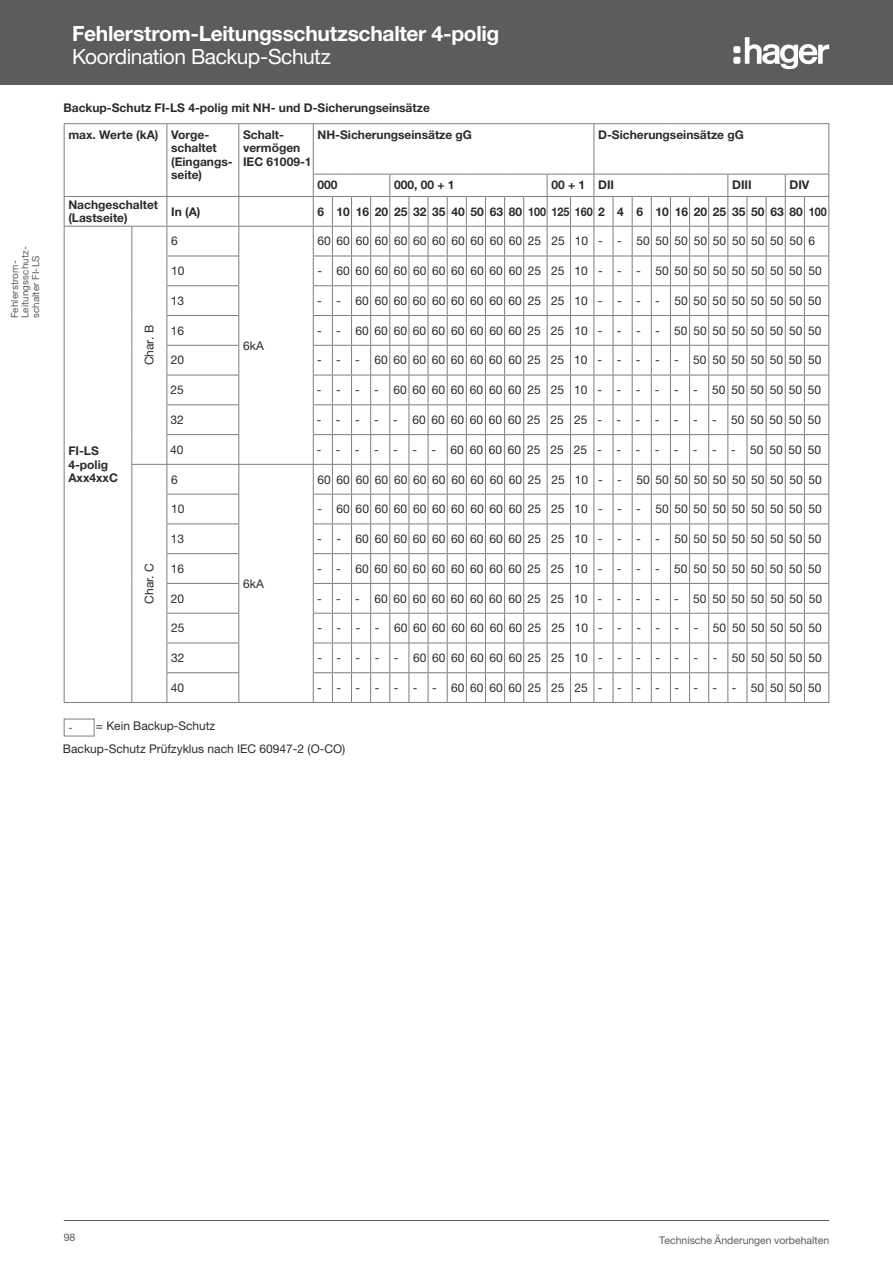
<style>
.page{position:relative;width:893px;height:1263px;background:#fff}
.page>*{position:absolute;margin:0;border:0;box-sizing:border-box;transform-origin:0 0}
.t1{font:700 21px "Helvetica Neue LTW1 G";letter-spacing:-.015em;color:#fff}
.t2{font:21px "Helvetica Neue LTW1 G";letter-spacing:-.025em;color:#fff}
.t3{font:12px "Helvetica Neue LTW1 G";color:#2b2b2a}
.t4{font:700 12px/13.5px "Helvetica Neue LTW1 G";color:#2b2b2a}
.t5{font:10.5px "Helvetica Neue LTW1 G";color:#5c5c5b}
.t6{font:9.75px/10.5px "Helvetica Neue LTW1 G";letter-spacing:.02em;color:#5c5c5b}
.t7{font:9.75px "Helvetica Neue LTW1 G";color:#2b2b2a}
</style>
<div class="page">
<div style="left:0;top:0;width:893px;height:85px;background:#5c5c5b"></div>
<hr style="left:64px;top:1220px;width:765px;height:1px;background:#5c5c5b">
<svg style="left:745px;top:37px;width:84px;height:32px"></svg>
<div style="left:733px;top:46px;width:7px;height:7px;background:#fff;border-radius:2px"></div>
<div style="left:733px;top:57px;width:7px;height:7px;background:#fff;border-radius:2px"></div>
<hr style="left:64px;top:123px;width:68px;height:1px;background:#7e7e7d">
<hr style="left:64px;top:124px;width:1px;height:50px;background:#7e7e7d">
<hr style="left:132px;top:123px;width:35px;height:1px;background:#7e7e7d">
<hr style="left:167px;top:123px;width:72px;height:1px;background:#7e7e7d">
<hr style="left:167px;top:124px;width:1px;height:50px;background:#7e7e7d">
<hr style="left:239px;top:123px;width:74px;height:1px;background:#7e7e7d">
<hr style="left:238px;top:124px;width:1px;height:50px;background:#7e7e7d">
<hr style="left:313px;top:124px;width:1px;height:50px;background:#7e7e7d">
<hr style="left:594px;top:124px;width:1px;height:50px;background:#7e7e7d">
<svg style="left:313px;top:123px;width:516px;height:1px"></svg>
<hr style="left:828px;top:124px;width:1px;height:50px;background:#7e7e7d">
<hr style="left:64px;top:196px;width:68px;height:1px;background:#7e7e7d">
<hr style="left:132px;top:196px;width:35px;height:1px;background:#7e7e7d">
<hr style="left:167px;top:196px;width:72px;height:1px;background:#7e7e7d">
<hr style="left:239px;top:196px;width:74px;height:1px;background:#7e7e7d">
<hr style="left:64px;top:226px;width:68px;height:1px;background:#7e7e7d">
<svg style="left:64px;top:174px;width:1px;height:82px"></svg>
<hr style="left:132px;top:226px;width:35px;height:1px;background:#7e7e7d">
<svg style="left:131px;top:227px;width:1px;height:29px"></svg>
<hr style="left:167px;top:226px;width:72px;height:1px;background:#7e7e7d">
<hr style="left:239px;top:226px;width:74px;height:1px;background:#7e7e7d">
<hr style="left:64px;top:256px;width:1px;height:30px;background:#7e7e7d">
<hr style="left:131px;top:256px;width:1px;height:30px;background:#7e7e7d">
<hr style="left:167px;top:256px;width:72px;height:1px;background:#7e7e7d">
<svg style="left:64px;top:286px;width:1px;height:29px"></svg>
<svg style="left:131px;top:286px;width:1px;height:29px"></svg>
<hr style="left:167px;top:285px;width:72px;height:1px;background:#7e7e7d">
<hr style="left:64px;top:315px;width:1px;height:30px;background:#7e7e7d">
<hr style="left:131px;top:315px;width:1px;height:30px;background:#7e7e7d">
<hr style="left:167px;top:315px;width:72px;height:1px;background:#7e7e7d">
<hr style="left:64px;top:345px;width:1px;height:30px;background:#7e7e7d">
<hr style="left:131px;top:345px;width:1px;height:30px;background:#7e7e7d">
<hr style="left:167px;top:345px;width:72px;height:1px;background:#7e7e7d">
<hr style="left:64px;top:375px;width:1px;height:30px;background:#7e7e7d">
<hr style="left:131px;top:375px;width:1px;height:30px;background:#7e7e7d">
<hr style="left:167px;top:375px;width:72px;height:1px;background:#7e7e7d">
<hr style="left:64px;top:405px;width:1px;height:30px;background:#7e7e7d">
<hr style="left:131px;top:405px;width:1px;height:30px;background:#7e7e7d">
<hr style="left:167px;top:404px;width:72px;height:1px;background:#7e7e7d">
<svg style="left:64px;top:435px;width:1px;height:29px"></svg>
<hr style="left:167px;top:434px;width:72px;height:1px;background:#7e7e7d">
<hr style="left:64px;top:464px;width:1px;height:30px;background:#7e7e7d">
<hr style="left:131px;top:464px;width:36px;height:1px;background:#7e7e7d">
<svg style="left:131px;top:435px;width:1px;height:59px"></svg>
<hr style="left:167px;top:464px;width:72px;height:1px;background:#7e7e7d">
<hr style="left:239px;top:464px;width:74px;height:1px;background:#7e7e7d">
<hr style="left:64px;top:494px;width:1px;height:30px;background:#7e7e7d">
<hr style="left:131px;top:494px;width:1px;height:30px;background:#7e7e7d">
<hr style="left:167px;top:494px;width:72px;height:1px;background:#7e7e7d">
<hr style="left:64px;top:524px;width:1px;height:30px;background:#7e7e7d">
<hr style="left:131px;top:524px;width:1px;height:30px;background:#7e7e7d">
<hr style="left:167px;top:523px;width:72px;height:1px;background:#7e7e7d">
<svg style="left:64px;top:554px;width:1px;height:29px"></svg>
<svg style="left:131px;top:554px;width:1px;height:29px"></svg>
<hr style="left:167px;top:553px;width:72px;height:1px;background:#7e7e7d">
<hr style="left:64px;top:583px;width:1px;height:30px;background:#7e7e7d">
<hr style="left:131px;top:583px;width:1px;height:30px;background:#7e7e7d">
<hr style="left:167px;top:583px;width:72px;height:1px;background:#7e7e7d">
<hr style="left:64px;top:613px;width:1px;height:30px;background:#7e7e7d">
<hr style="left:131px;top:613px;width:1px;height:30px;background:#7e7e7d">
<hr style="left:167px;top:613px;width:72px;height:1px;background:#7e7e7d">
<hr style="left:64px;top:643px;width:1px;height:30px;background:#7e7e7d">
<hr style="left:131px;top:643px;width:1px;height:30px;background:#7e7e7d">
<hr style="left:167px;top:643px;width:72px;height:1px;background:#7e7e7d">
<svg style="left:64px;top:673px;width:1px;height:29px"></svg>
<svg style="left:131px;top:673px;width:1px;height:29px"></svg>
<hr style="left:167px;top:672px;width:72px;height:1px;background:#7e7e7d">
<svg style="left:167px;top:174px;width:1px;height:528px"></svg>
<svg style="left:238px;top:174px;width:1px;height:528px"></svg>
<hr style="left:64px;top:702px;width:68px;height:1px;background:#7e7e7d">
<hr style="left:132px;top:702px;width:35px;height:1px;background:#7e7e7d">
<hr style="left:167px;top:702px;width:72px;height:1px;background:#7e7e7d">
<hr style="left:239px;top:702px;width:74px;height:1px;background:#7e7e7d">
<svg style="left:313px;top:174px;width:516px;height:529px"></svg>
<div style="left:64px;top:719px;width:31px;height:17px;border:1px solid #7e7e7d"></div>
<p class="t6" style="left:9px;top:318px;width:74px;rotate:-90deg">Fehlerstrom-<br>Leitungsschutz&shy;schalter FI-LS</p>
<h1 class="t1" style="left:72px;top:21px;width:429px">Fehlerstrom-Leitungsschutzschalter 4-polig</h1>
<h1 class="t2" style="left:72px;top:43px;width:260px">Koordination Backup-Schutz</h1>
<p class="t4" style="left:63px;top:101px;width:368px">Backup-Schutz FI-LS 4-polig mit NH- und D-Sicherungseinsätze</p>
<p class="t4" style="left:171px;top:128px;width:63px;text-indent:-103px">max. Werte (kA) Vorge&shy;schaltet (Eingangs&shy;seite)</p>
<p class="t4" style="left:243px;top:128px;width:70px">Schalt&shy;vermögen<br>IEC 61009-1</p>
<p class="t4" style="left:317px;top:128px;width:156px">NH-Sicherungseinsätze gG</p>
<p class="t4" style="left:598px;top:128px;width:147px">D-Sicherungseinsätze gG</p>
<p class="t4" style="left:317px;top:178px;width:22px">000</p>
<p class="t4" style="left:394px;top:178px;width:62px">000, 00 + 1</p>
<p class="t4" style="left:551px;top:178px;width:64px">00 + 1 DII</p>
<p class="t4" style="left:732px;top:178px;width:21px">DIII</p>
<p class="t4" style="left:789px;top:178px;width:21px">DIV</p>
<p class="t4" style="left:68px;top:198px;width:91px">Nachgeschaltet (Lastseite)</p>
<p class="t4" style="left:171px;top:205px;width:31px">In (A)</p>
<p class="t4" style="left:317px;top:204px;width:511px">6 10 16 20 25 32 35 40 50 63 80 100 125 160 2 4 6 10 16 20 25 35 50 63 80 100</p>
<p class="t4" style="left:68px;top:444px;width:51px">FI-LS<br>4-polig<br>Axx4xxC</p>
<p class="t3" style="left:142px;top:365px;width:42px;rotate:-90deg">Char. B</p>
<p class="t3" style="left:142px;top:604px;width:42px;rotate:-90deg">Char. C</p>
<p class="t3" style="left:171px;top:234px;width:8px">6</p>
<p class="t3" style="left:317px;top:234px;width:499px">606060606060606060606025 25 10 - - 5050505050505050506</p>
<p class="t3" style="left:171px;top:263px;width:15px">10</p>
<p class="t3" style="left:317px;top:263px;width:506px">- 6060606060606060606025 25 10 - - - 505050505050505050</p>
<p class="t3" style="left:171px;top:293px;width:15px">13</p>
<p class="t3" style="left:317px;top:293px;width:506px">- - 60606060606060606025 25 10 - - - - 5050505050505050</p>
<p class="t3" style="left:171px;top:323px;width:15px">16</p>
<p class="t3" style="left:317px;top:323px;width:506px">- - 60606060606060606025 25 10 - - - - 5050505050505050</p>
<p class="t3" style="left:171px;top:353px;width:15px">20</p>
<p class="t3" style="left:317px;top:353px;width:506px">- - - 606060606060606025 25 10 - - - - - 50505050505050</p>
<p class="t3" style="left:171px;top:382px;width:15px">25</p>
<p class="t3" style="left:317px;top:382px;width:506px">- - - - 6060606060606025 25 10 - - - - - - 505050505050</p>
<p class="t3" style="left:170px;top:412px;width:15px">32</p>
<p class="t3" style="left:317px;top:412px;width:506px">- - - - - 60606060606025 25 25 - - - - - - - 5050505050</p>
<p class="t3" style="left:170px;top:442px;width:15px">40</p>
<p class="t3" style="left:317px;top:442px;width:506px">- - - - - - - 6060606025 25 25 - - - - - - - - 50505050</p>
<p class="t3" style="left:243px;top:338px;width:22px">6kA</p>
<p class="t3" style="left:171px;top:472px;width:8px">6</p>
<p class="t3" style="left:317px;top:472px;width:506px">606060606060606060606025 25 10 - - 50505050505050505050</p>
<p class="t3" style="left:171px;top:502px;width:15px">10</p>
<p class="t3" style="left:317px;top:502px;width:506px">- 6060606060606060606025 25 10 - - - 505050505050505050</p>
<p class="t3" style="left:171px;top:531px;width:15px">13</p>
<p class="t3" style="left:317px;top:531px;width:506px">- - 60606060606060606025 25 10 - - - - 5050505050505050</p>
<p class="t3" style="left:171px;top:561px;width:15px">16</p>
<p class="t3" style="left:317px;top:561px;width:506px">- - 60606060606060606025 25 10 - - - - 5050505050505050</p>
<p class="t3" style="left:171px;top:591px;width:15px">20</p>
<p class="t3" style="left:317px;top:591px;width:506px">- - - 606060606060606025 25 10 - - - - - 50505050505050</p>
<p class="t3" style="left:171px;top:621px;width:15px">25</p>
<p class="t3" style="left:317px;top:621px;width:506px">- - - - 6060606060606025 25 10 - - - - - - 505050505050</p>
<p class="t3" style="left:171px;top:650px;width:15px">32</p>
<p class="t3" style="left:317px;top:650px;width:506px">- - - - - 60606060606025 25 10 - - - - - - - 5050505050</p>
<p class="t3" style="left:171px;top:680px;width:15px">40</p>
<p class="t3" style="left:317px;top:680px;width:506px">- - - - - - - 6060606025 25 25 - - - - - - - - 50505050</p>
<p class="t3" style="left:243px;top:576px;width:22px">6kA</p>
<p class="t3" style="left:96px;top:718px;width:121px">= Kein Backup-Schutz</p>
<p class="t7" style="left:69px;top:721px;width:5px">-</p>
<p class="t3" style="left:63px;top:741px;width:284px">Backup-Schutz Prüfzyklus nach IEC 60947-2 (O-CO)</p>
<p class="t5" style="left:64px;top:1230px;width:13px">98</p>
<p class="t5" style="left:659px;top:1233px;width:171px">Technische Änderungen vorbehalten</p>
</div>
